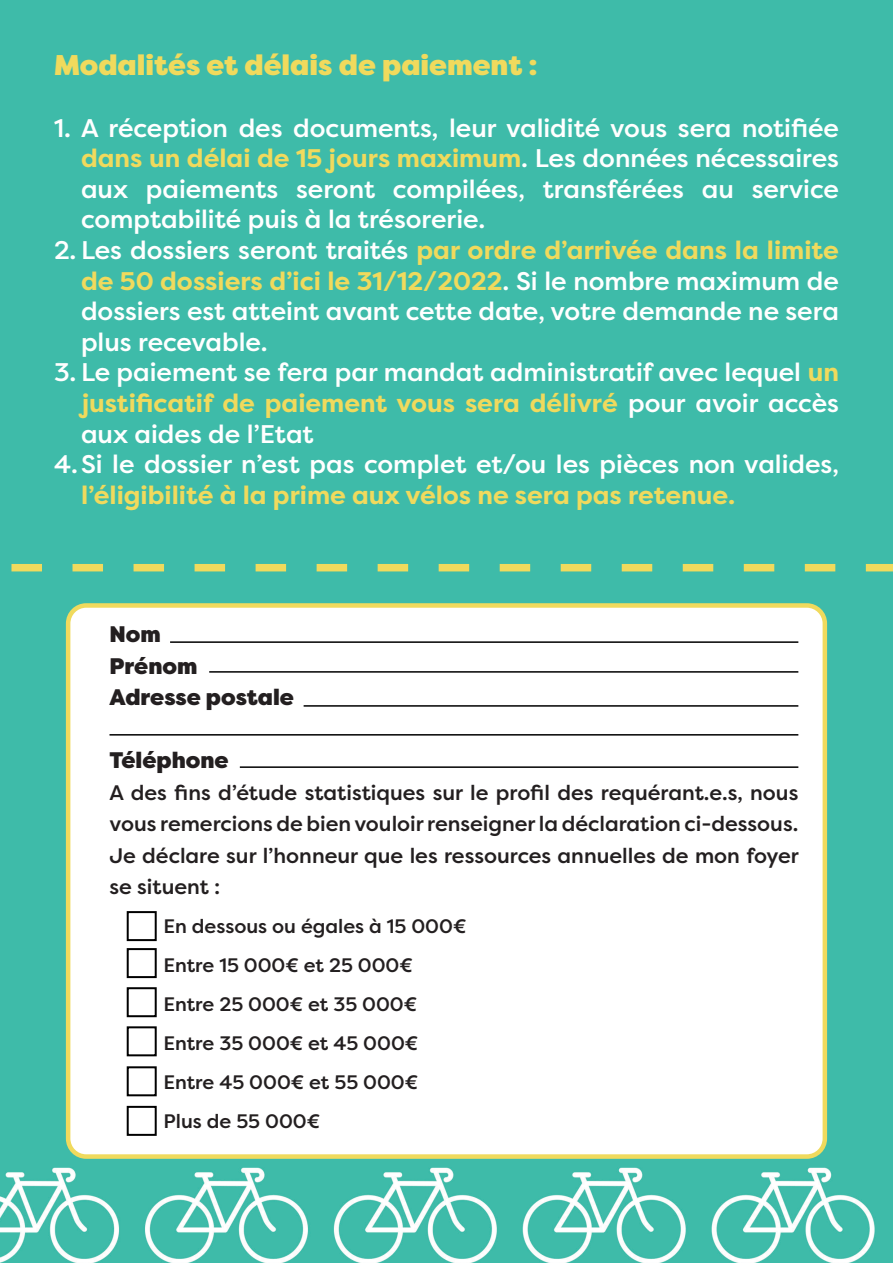
<style>
.page{position:relative;width:893px;height:1263px;background:#3ebba9}
.page>*{position:absolute;margin:0;border:0;box-sizing:border-box;transform-origin:0 0}
.t1{font:900 28.5px "Filson Pro";color:#f0da5d}
.t2{font:500 25.5px/30.6px "Filson Pro";color:#fff;text-align:justify}
.t3{font:900 22.5px "Filson Pro";color:#231f20}
.t4{font:500 21px/31.5px "Filson Pro";color:#231f20}
.t5{font:500 19.5px "Filson Pro";color:#231f20}
.s1{font-weight:700;color:#f0da5d}
</style>
<div class="page">
<svg style="left:0;top:564px;width:893px;height:7px;background:#98ca82"></svg>
<div style="left:68px;top:605px;width:757px;height:551px;background:#fff;border-radius:18px"></div>
<div style="left:66px;top:603px;width:761px;height:556px;border:4px solid #f0da5d;border-radius:18px"></div>
<div style="left:127px;top:911px;width:30px;height:30px;background:#fff;border:2px solid #000"></div>
<div style="left:127px;top:948px;width:30px;height:30px;background:#fff;border:2px solid #000"></div>
<div style="left:127px;top:987px;width:30px;height:30px;background:#fff;border:2px solid #000"></div>
<div style="left:127px;top:1026px;width:30px;height:30px;background:#fff;border:2px solid #000"></div>
<div style="left:127px;top:1066px;width:30px;height:30px;background:#fff;border:2px solid #000"></div>
<div style="left:127px;top:1106px;width:30px;height:30px;background:#fff;border:2px solid #000"></div>
<hr style="left:170px;top:641px;width:628px;height:2px;background:#000">
<hr style="left:209px;top:671px;width:589px;height:2px;background:#000">
<hr style="left:304px;top:705px;width:494px;height:2px;background:#000">
<hr style="left:109px;top:734px;width:689px;height:1px;background:#000">
<hr style="left:240px;top:766px;width:558px;height:2px;background:#000">
<p class="t1" style="left:54px;top:48px;width:485px">Modalités et délais de paiement :</p>
<p class="t2" style="left:81px;top:112px;width:759px;text-indent:-27px">1. A réception des documents, leur validité vous sera notifiée <span class="s1">dans un délai de 15 jours maximum</span>. Les données nécessaires aux paiements seront compilées, transférées au service comptabilité puis à la trésorerie.</p>
<p class="t2" style="left:81px;top:234px;width:759px;text-indent:-27px">2. Les dossiers seront traités <span class="s1">par ordre d’arrivée dans la limite de 50 dossiers d’ici le 31/12/2022</span>. Si le nombre maximum de dossiers est atteint avant cette date, votre demande ne sera plus recevable.</p>
<p class="t2" style="left:81px;top:357px;width:759px;text-indent:-27px">3. Le paiement se fera par mandat administratif avec lequel <span class="s1">un justificatif de paiement vous sera délivré</span> pour avoir accès aux aides de l’Etat</p>
<p class="t2" style="left:81px;top:448px;width:759px;text-indent:-27px">4.Si le dossier n’est pas complet et/ou les pièces non valides, <span class="s1">l’éligibilité à la prime aux vélos ne sera pas retenue.</span></p>
<p class="t3" style="left:109px;top:620px;width:53px">Nom</p>
<p class="t3" style="left:109px;top:651px;width:89px">Prénom</p>
<p class="t3" style="left:109px;top:683px;width:186px">Adresse postale</p>
<p class="t3" style="left:109px;top:746px;width:121px">Téléphone</p>
<p class="t4" style="left:109px;top:776px;width:690px">A des fins d’étude statistiques sur le profil des requérant.e.s, nous vous remercions de bien vouloir renseigner la déclaration ci-dessous.</p>
<p class="t4" style="left:109px;top:839px;width:691px">Je déclare sur l’honneur que les ressources annuelles de mon foyer se situent :</p>
<p class="t5" style="left:163px;top:913px;width:304px">En dessous ou égales à 15 000€</p>
<p class="t5" style="left:163px;top:952px;width:251px">Entre 15 000€ et 25 000€</p>
<p class="t5" style="left:163px;top:991px;width:255px">Entre 25 000€ et 35 000€</p>
<p class="t5" style="left:163px;top:1030px;width:256px">Entre 35 000€ et 45 000€</p>
<p class="t5" style="left:163px;top:1069px;width:256px">Entre 45 000€ et 55 000€</p>
<p class="t5" style="left:163px;top:1108px;width:158px">Plus de 55 000€</p>
</div>
